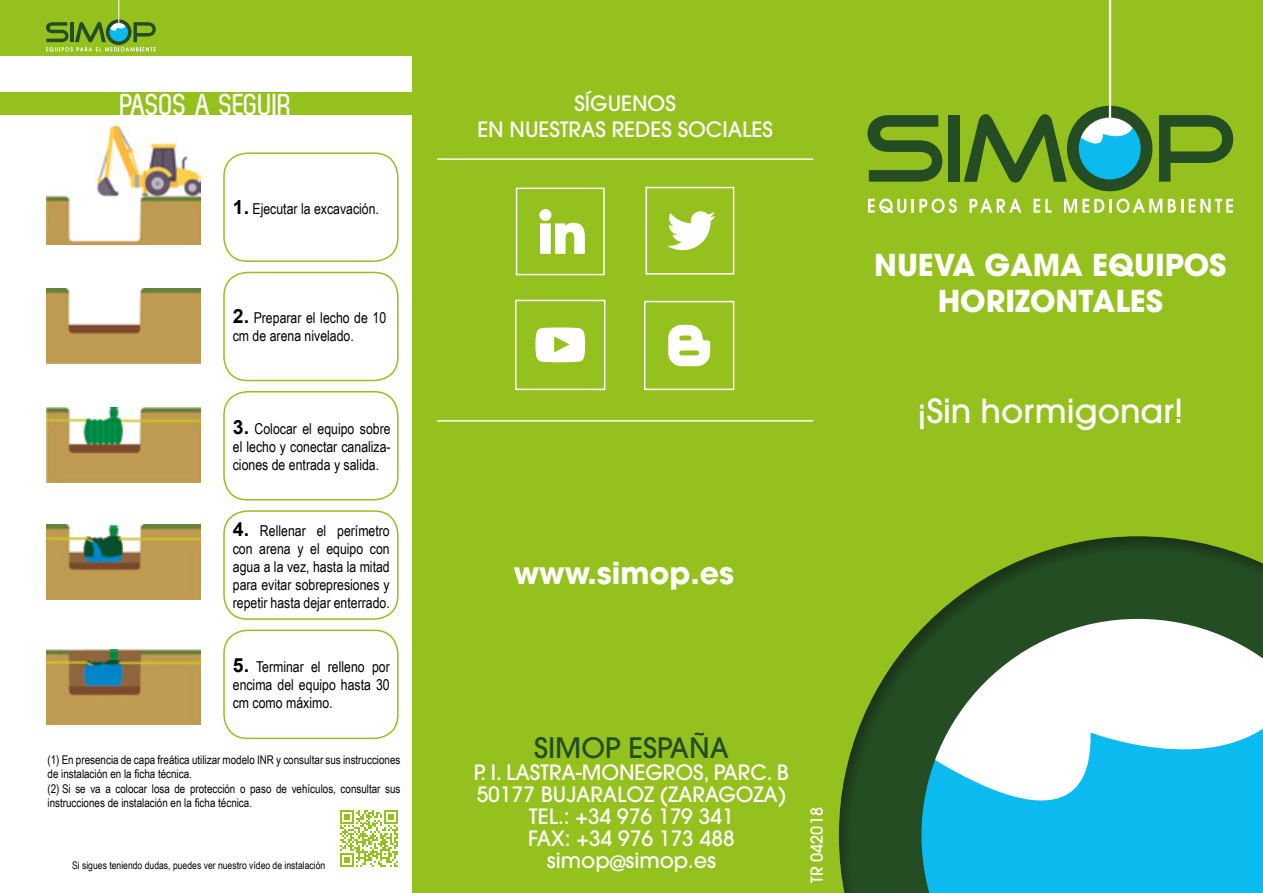
<style>
.page{position:relative;width:1263px;height:893px;background:#fff}
.page>*{position:absolute;margin:0;border:0;box-sizing:border-box;transform-origin:0 0}
.t1{font:500 33px "Avant Garde";color:#fff}
.t2{font:700 30.3px "Zag";color:#fff}
.t3{font:700 30px/36px "Avant Garde";color:#fff;text-align:center}
.t4{font:500 28.05px "Avant Garde";color:#254d23}
.t5{font:500 21px/21.9px "Avant Garde";color:#fff;text-align:center}
.t6{font:500 16.35px "Avant Garde";color:#fff}
.t7{font:15px/18px "Arial Narrow";color:#000;text-align:justify}
.t8{font:12px/14.4px "Arial Narrow";color:#000}
.t9{font:10.5px "Arial Narrow";color:#000}
.s1{font-family:"Arial";font-weight:700;font-size:19.5px}
</style>
<div class="page">
<div style="left:838px;top:0;width:425px;height:893px;background:#95c11f"></div>
<div style="left:412px;top:0;width:426px;height:893px;background:#95c11f"></div>
<img style="left:47px;top:126px;width:153px;height:119px">
<img style="left:47px;top:288px;width:153px;height:76px">
<img style="left:47px;top:407px;width:153px;height:75px">
<img style="left:47px;top:524px;width:153px;height:75px">
<img style="left:47px;top:649px;width:153px;height:75px">
<div style="left:0;top:93px;width:425px;height:22px;background:#95c11f"></div>
<svg style="left:868px;top:199px;width:38px;height:14px"></svg>
<svg style="left:912px;top:199px;width:45px;height:14px"></svg>
<svg style="left:969px;top:199px;width:52px;height:14px"></svg>
<svg style="left:1033px;top:199px;width:18px;height:14px"></svg>
<svg style="left:1064px;top:199px;width:98px;height:14px"></svg>
<svg style="left:1168px;top:199px;width:65px;height:14px"></svg>
<svg style="left:867px;top:115px;width:75px;height:67px"></svg>
<div style="left:948px;top:115px;width:12px;height:67px;background:#254d23"></div>
<svg style="left:1159px;top:115px;width:74px;height:67px"></svg>
<svg style="left:964px;top:106px;width:189px;height:86px"></svg>
<hr style="left:1109px;top:0;width:2px;height:125px;background:#fff">
<div style="left:813px;top:516px;width:450px;height:377px;background:#000;opacity:.3"></div>
<svg style="left:340px;top:810px;width:58px;height:57px"></svg>
<div style="left:223px;top:510px;width:176px;height:110px;border:2px solid #95c11f;border-radius:23px"></div>
<div style="left:223px;top:391px;width:176px;height:109px;border:2px solid #95c11f;border-radius:23px"></div>
<div style="left:223px;top:272px;width:176px;height:109px;border:2px solid #95c11f;border-radius:23px"></div>
<div style="left:223px;top:152px;width:176px;height:110px;border:2px solid #95c11f;border-radius:23px"></div>
<div style="left:223px;top:630px;width:176px;height:109px;border:2px solid #95c11f;border-radius:23px"></div>
<hr style="left:437px;top:158px;width:376px;height:2px;background:#fff">
<hr style="left:437px;top:420px;width:376px;height:2px;background:#fff">
<div style="left:516px;top:188px;width:89px;height:87px;border:2px solid #fff"></div>
<svg style="left:539px;top:209px;width:46px;height:45px"></svg>
<div style="left:645px;top:187px;width:89px;height:88px;border:2px solid #fff"></div>
<svg style="left:667px;top:211px;width:48px;height:39px"></svg>
<div style="left:515px;top:300px;width:90px;height:90px;border:2px solid #fff"></div>
<svg style="left:535px;top:327px;width:51px;height:36px;background:#ecf4d7"></svg>
<div style="left:644px;top:301px;width:90px;height:89px;border:2px solid #fff"></div>
<svg style="left:668px;top:324px;width:42px;height:42px"></svg>
<div style="left:0;top:0;width:414px;height:56px;background:#95c11f"></div>
<svg style="left:46px;top:0;width:110px;height:52px"></svg>
<h2 class="t2" style="left:121px;top:88px;width:173px">PASOS A SEGUIR</h2>
<p class="t7" style="left:233px;top:199px;width:148px"><span class="s1">1.</span> Ejecutar la excavación.</p>
<p class="t7" style="left:233px;top:308px;width:155px"><span class="s1">2.</span> Preparar el lecho de 10 cm de arena nivelado.</p>
<p class="t7" style="left:233px;top:420px;width:159px"><span class="s1">3.</span> Colocar el equipo sobre el lecho y conectar canaliza&shy;ciones de entrada y salida.</p>
<p class="t7" style="left:233px;top:521px;width:158px"><span class="s1">4.</span> Rellenar el perímetro con arena y el equipo con agua a la vez, hasta la mitad para evitar sobrepresiones y repetir hasta dejar enterrado.</p>
<p class="t7" style="left:233px;top:657px;width:158px"><span class="s1">5.</span> Terminar el relleno por encima del equipo hasta 30 cm como máximo.</p>
<p class="t8" style="left:48px;top:752px;width:354px">(1) En presencia de capa freática utilizar modelo INR y consultar sus instrucciones de instalación en la ficha técnica.<br>(2) Si se va a colocar losa de protección o paso de vehículos, consultar sus instrucciones de instalación en la ficha técnica.</p>
<p class="t9" style="left:72px;top:857px;width:255px">Si sigues teniendo dudas, puedes ver nuestro vídeo de instalación</p>
<h3 class="t5" style="left:477px;top:91px;width:297px;line-height:25.2px">SÍGUENOS<br>EN NUESTRAS REDES SOCIALES</h3>
<h3 class="t3" style="left:514px;top:555px;width:222px">www.simop.es</h3>
<h3 class="t3" style="left:874px;top:247px;width:354px">NUEVA GAMA EQUIPOS<br>HORIZONTALES</h3>
<h1 class="t1" style="left:917px;top:391px;width:267px">¡Sin hormigonar!</h1>
<h3 class="t4" style="left:534px;top:731px;width:196px">SIMOP ESPAÑA</h3>
<h3 class="t5" style="left:474px;top:762px;width:317px">P. I. LASTRA-MONEGROS, PARC. B<br>50177 BUJARALOZ (ZARAGOZA)<br>TEL.: +34 976 179 341<br>FAX: +34 976 173 488 simop@simop.es</h3>
<p class="t6" style="left:807px;top:883px;width:77px;rotate:-90deg">TR 042018</p>
</div>
